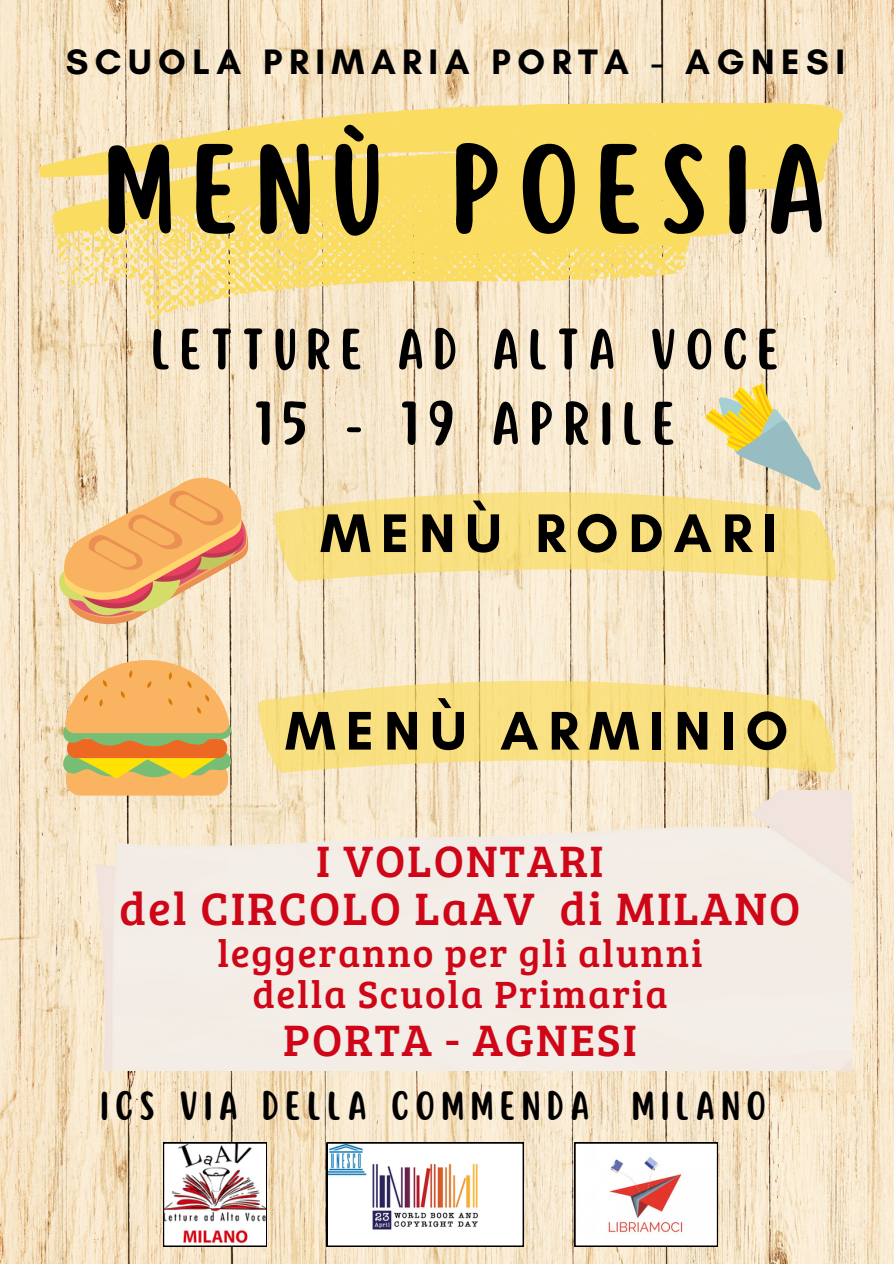
<style>
.page{position:relative;width:894px;height:1264px;background:#fff}
.page>*{position:absolute;margin:0;border:0;box-sizing:border-box;transform-origin:0 0}
.t1{font:112.35px "Scripter";letter-spacing:.145em;color:#000}
.t2{font:700 55.35px "Glacial Indifference";letter-spacing:.18em;color:#000}
.t3{font:54px "Scripter";letter-spacing:.18em;color:#000}
.t4{font:51px "Scripter";letter-spacing:.18em;color:#000}
.t5{font:46.95px "Bree Serif";letter-spacing:.045em;color:#cf0617}
.t6{font:45.45px "Bree Serif";letter-spacing:.045em;color:#cf0617}
.t7{font:39.15px/41px "Bree Serif";letter-spacing:.045em;color:#cf0617;text-align:center}
.t8{font:700 36px "Glacial Indifference";letter-spacing:.18em;color:#000}
.t9{font:35.85px "Scripter";letter-spacing:.18em;color:#000}
</style>
<div class="page">
<img style="left:0;top:0;width:893px;height:1263px">
<svg style="left:257px;top:681px;width:580px;height:91px;background:#f7df8d"></svg>
<svg style="left:699px;top:368px;width:143px;height:145px;background:#e5dcb2"></svg>
<svg style="left:58px;top:478px;width:190px;height:146px;background:#f0bc85"></svg>
<div style="left:66px;top:761px;width:162px;height:34px;background:#fab360;border-radius:15px"></div>
<svg style="left:62px;top:660px;width:169px;height:118px;background:#e4b463"></svg>
<img style="left:16px;top:790px;width:834px;height:280px">
<svg style="left:39px;top:102px;width:804px;height:220px;background:#f7df89"></svg>
<svg style="left:274px;top:492px;width:563px;height:89px;background:#f6df8c"></svg>
<svg style="left:163px;top:1142px;width:103px;height:104px"></svg>
<svg style="left:327px;top:1142px;width:196px;height:104px"></svg>
<svg style="left:574px;top:1142px;width:143px;height:104px"></svg>
<h2 class="t8" style="left:66px;top:40px;width:780px">SCUOLA PRIMARIA PORTA - AGNESI</h2>
<h2 class="t1" style="left:104px;top:133px;width:723px">MENÙ POESIA</h2>
<p class="t4" style="left:151px;top:323px;width:629px">LETTURE AD ALTA VOCE</p>
<p class="t3" style="left:254px;top:396px;width:423px">15 - 19 APRILE</p>
<p class="t2" style="left:320px;top:499px;width:458px">MENÙ RODARI</p>
<p class="t2" style="left:285px;top:697px;width:504px">MENÙ ARMINIO</p>
<p class="t6" style="left:316px;top:827px;width:289px">I VOLONTARI</p>
<p class="t5" style="left:119px;top:874px;width:682px">del CIRCOLO LaAV di MILANO</p>
<p class="t7" style="left:217px;top:930px;width:486px">leggeranno per gli alunni della Scuola Primaria</p>
<p class="t6" style="left:283px;top:1006px;width:355px">PORTA - AGNESI</p>
<p class="t9" style="left:100px;top:1087px;width:667px">ICS VIA DELLA COMMENDA MILANO</p>
</div>
